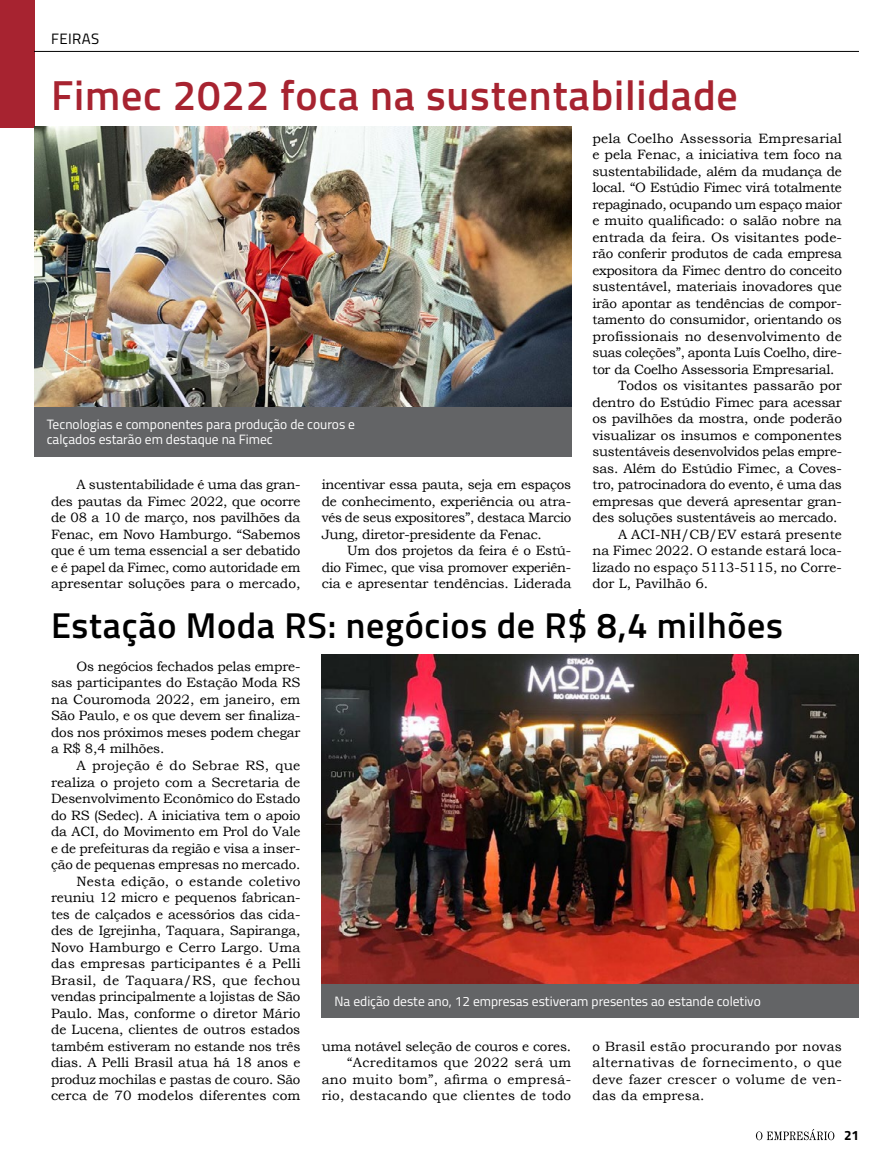
<style>
.page{position:relative;width:893px;height:1170px;background:#fff}
.page>*{position:absolute;margin:0;border:0;box-sizing:border-box;transform-origin:0 0}
.t1{font:600 42px "Titillium";letter-spacing:.02em;color:#a72330}
.t2{font:600 36px "Titillium";letter-spacing:.02em;color:#000}
.t3{font:15px "Titillium";letter-spacing:.03em;color:#000}
.t4{font:13.5px/16.5px "Bookman Old Style";letter-spacing:-.01em;color:#000;text-align:justify}
.t5{font:13.5px/15px "Titillium";color:#fff}
.t6{font:13.5px/16.5px "Bookman Old Style";letter-spacing:.02em;color:#000;text-align:right}
.t7{font:13.5px "Bookman Old Style";letter-spacing:.01em;color:#000}
.t8{font:700 13.5px "Titillium";color:#000}
</style>
<div class="page">
<img style="left:322px;top:654px;width:537px;height:330px">
<div style="left:0;top:0;width:34px;height:128px;background:#a72330"></div>
<div style="left:34px;top:407px;width:537px;height:49px;background:#636466"></div>
<div style="left:322px;top:984px;width:537px;height:33px;background:#636466"></div>
<img style="left:34px;top:126px;width:537px;height:281px">
<hr style="left:34px;top:51px;width:825px;height:1px;background:#000">
<svg style="left:756px;top:1129px;width:78px;height:11px"></svg>
<p class="t3" style="left:51px;top:28px;width:50px">FEIRAS</p>
<h1 class="t1" style="left:51px;top:63px;width:688px">Fimec 2022 foca na sustentabilidade</h1>
<p class="t5" style="left:47px;top:416px;width:310px">Tecnologias e componentes para produção de couros e calçados estarão em destaque na Fimec</p>
<p class="t4" style="left:51px;top:476px;width:251px;text-indent:26px">A sustentabilidade é uma das gran&shy;des pautas da Fimec 2022, que ocorre de 08 a 10 de março, nos pavilhões da Fenac, em Novo Hamburgo. “Sabemos que é um tema essencial a ser debatido e é papel da Fimec, como autoridade em apresentar soluções para o mercado,</p>
<p class="t4" style="left:322px;top:476px;width:251px">incentivar essa pauta, seja em espaços de conhecimento, experiência ou atra&shy;vés de seus expositores”, destaca Marcio Jung, diretor-presidente da Fenac.</p>
<p class="t4" style="left:322px;top:542px;width:251px;text-indent:26px">Um dos projetos da feira é o Estú&shy;dio Fimec, que visa promover experiên&shy;cia e apresentar tendências. Liderada</p>
<p class="t7" style="left:592px;top:129px;width:251px">pela Coelho Assessoria Empresarial</p>
<p class="t4" style="left:592px;top:146px;width:251px">e pela Fenac, a iniciativa tem foco na</p>
<p class="t4" style="left:592px;top:163px;width:251px">sustentabilidade, além da mudança de</p>
<p class="t4" style="left:592px;top:179px;width:251px">local. “O Estúdio Fimec virá totalmente</p>
<p class="t4" style="left:592px;top:196px;width:251px">repaginado, ocupando um espaço maior</p>
<p class="t4" style="left:592px;top:212px;width:251px">e muito qualificado: o salão nobre na</p>
<p class="t4" style="left:592px;top:229px;width:251px">entrada da feira. Os visitantes pode-</p>
<p class="t4" style="left:592px;top:245px;width:251px">rão conferir produtos de cada empresa</p>
<p class="t4" style="left:592px;top:262px;width:251px">expositora da Fimec dentro do conceito</p>
<p class="t4" style="left:592px;top:278px;width:251px">sustentável, materiais inovadores que</p>
<p class="t4" style="left:592px;top:295px;width:251px">irão apontar as tendências de compor-</p>
<p class="t4" style="left:592px;top:311px;width:251px">tamento do consumidor, orientando os</p>
<p class="t4" style="left:592px;top:328px;width:251px">profissionais no desenvolvimento de</p>
<p class="t4" style="left:592px;top:344px;width:251px">suas coleções”, aponta Luís Coelho, dire-</p>
<p class="t4" style="left:592px;top:361px;width:243px">tor da Coelho Assessoria Empresarial.</p>
<p class="t4" style="left:618px;top:377px;width:225px">Todos os visitantes passarão por</p>
<p class="t4" style="left:592px;top:394px;width:251px">dentro do Estúdio Fimec para acessar</p>
<p class="t4" style="left:592px;top:410px;width:251px">os pavilhões da mostra, onde poderão</p>
<p class="t4" style="left:592px;top:427px;width:251px">visualizar os insumos e componentes</p>
<p class="t4" style="left:592px;top:443px;width:251px">sustentáveis desenvolvidos pelas empre-</p>
<p class="t4" style="left:592px;top:460px;width:251px">sas. Além do Estúdio Fimec, a Coves-</p>
<p class="t4" style="left:592px;top:476px;width:251px">tro, patrocinadora do evento, é uma das</p>
<p class="t4" style="left:592px;top:493px;width:251px">empresas que deverá apresentar gran-</p>
<p class="t4" style="left:592px;top:509px;width:246px">des soluções sustentáveis ao mercado.</p>
<p class="t4" style="left:618px;top:526px;width:225px">A ACI-NH/CB/EV estará presente</p>
<p class="t4" style="left:592px;top:542px;width:251px">na Fimec 2022. O estande estará loca-</p>
<p class="t4" style="left:592px;top:559px;width:251px">lizado no espaço 5113-5115, no Corre-</p>
<p class="t4" style="left:592px;top:575px;width:117px">dor L, Pavilhão 6.</p>
<h2 class="t2" style="left:51px;top:598px;width:734px">Estação Moda RS: negócios de R$ 8,4 milhões</h2>
<p class="t4" style="left:51px;top:658px;width:251px;text-indent:26px">Os negócios fechados pelas empre&shy;sas participantes do Estação Moda RS na Couromoda 2022, em janeiro, em São Paulo, e os que devem ser finaliza&shy;dos nos próximos meses podem chegar a R$ 8,4 milhões.</p>
<p class="t4" style="left:51px;top:757px;width:251px;text-align:right">A projeção é do Sebrae RS, que realiza o projeto com a Secretaria de Desenvolvimento Econômico do Estado do RS (Sedec). A iniciativa tem o apoio da ACI, do Movimento em Prol do Vale e de prefeituras da região e visa a inser&shy;ção de pequenas empresas no mercado.<br>Nesta edição, o estande coletivo reuniu 12 micro e pequenos fabrican&shy;tes de calçados e acessórios das cida&shy;des de Igrejinha, Taquara, Sapiranga, Novo Hamburgo e Cerro Largo. Uma das empresas participantes é a Pelli Brasil, de Taquara/RS, que fechou vendas principalmente a lojistas de São Paulo. Mas, conforme o diretor Mário de Lucena, clientes de outros estados também estiveram no estande nos três dias. A Pelli Brasil atua há 18 anos e produz mochilas e pastas de couro. São cerca de 70 modelos diferentes com</p>
<p class="t5" style="left:334px;top:993px;width:428px">Na edição deste ano, 12 empresas estiveram presentes ao estande coletivo</p>
<p class="t6" style="left:322px;top:1037px;width:251px">uma notável seleção de couros e cores. “Acreditamos que 2022 será um ano muito bom”, afirma o empresá&shy;rio, destacando que clientes de todo</p>
<p class="t4" style="left:592px;top:1037px;width:251px">o Brasil estão procurando por novas alternativas de fornecimento, o que deve fazer crescer o volume de ven&shy;das da empresa.</p>
<p class="t8" style="left:844px;top:1124px;width:16px">21</p>
</div>
